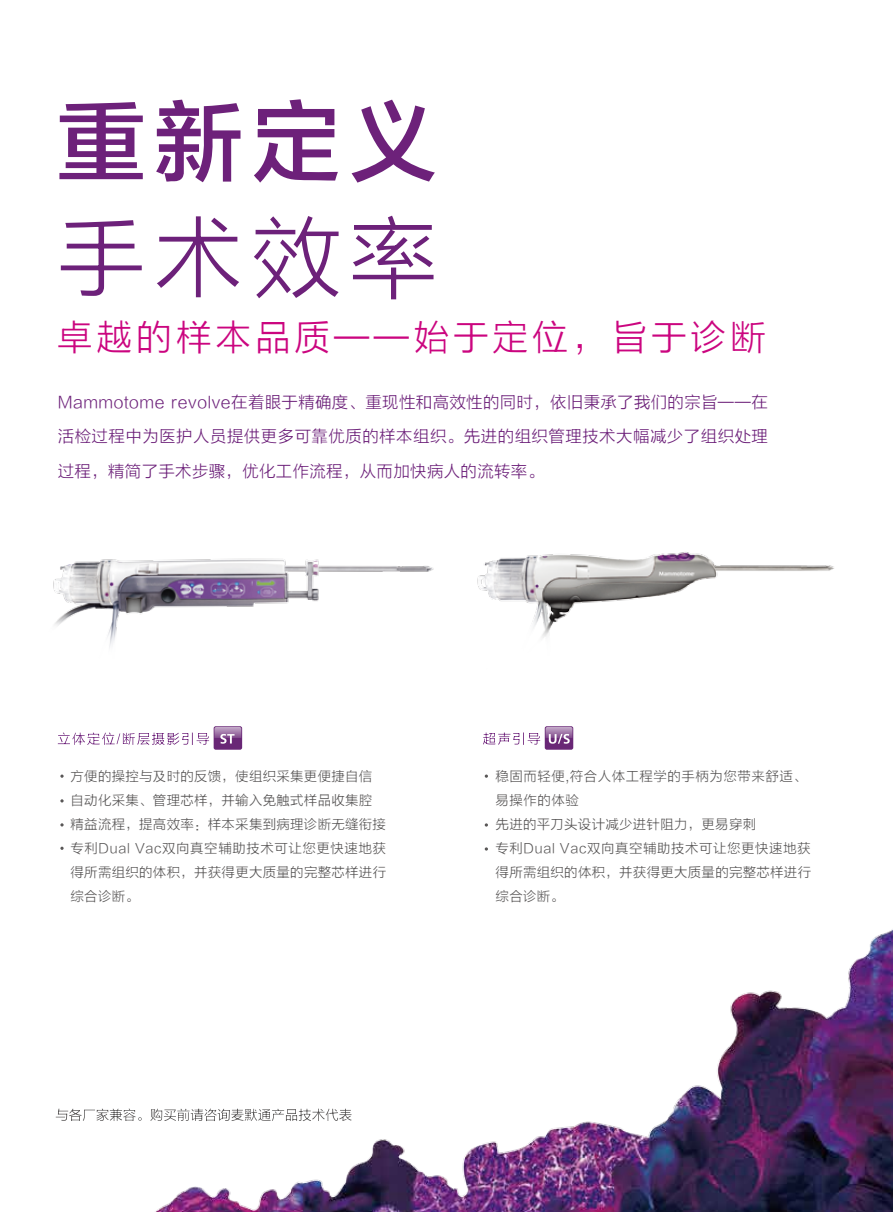
<style>
.page{position:relative;width:893px;height:1212px;background:#fff}
.page>*{position:absolute;margin:0;border:0;box-sizing:border-box;transform-origin:0 0}
.t1{font:36px "FZLTXHK";letter-spacing:.1em;color:#cb057f}
.t2{font:16.5px/34.5px "FZLTXHK";letter-spacing:.015em;color:#6d217a;text-align:justify}
.t3{font:13.5px/24px "FZLTXHK";letter-spacing:.015em;color:#595757}
.t4{font:13.5px/24px "FZLTXHK";letter-spacing:.035em;color:#595757}
</style>
<div class="page">
<img style="left:155px;top:929px;width:738px;height:283px">
<svg style="left:59px;top:102px;width:84px;height:77px"></svg>
<svg style="left:156px;top:100px;width:84px;height:82px"></svg>
<svg style="left:254px;top:99px;width:84px;height:84px"></svg>
<svg style="left:352px;top:100px;width:83px;height:83px"></svg>
<svg style="left:61px;top:220px;width:81px;height:76px"></svg>
<svg style="left:157px;top:216px;width:82px;height:81px"></svg>
<svg style="left:254px;top:216px;width:85px;height:82px"></svg>
<svg style="left:353px;top:216px;width:80px;height:83px"></svg>
<svg style="left:60px;top:774px;width:4px;height:4px"></svg>
<svg style="left:60px;top:847px;width:4px;height:3px"></svg>
<svg style="left:485px;top:774px;width:3px;height:4px"></svg>
<div style="left:214px;top:726px;width:28px;height:24px;background:#692776;border-radius:2px"></div>
<div style="left:545px;top:726px;width:28px;height:24px;background:#692776;border-radius:2px"></div>
<svg style="left:546px;top:727px;width:26px;height:17px"></svg>
<svg style="left:58px;top:727px;width:183px;height:18px"></svg>
<svg style="left:483px;top:732px;width:57px;height:13px"></svg>
<svg style="left:56px;top:1108px;width:86px;height:13px"></svg>
<svg style="left:150px;top:1108px;width:202px;height:13px"></svg>
<img style="left:477px;top:552px;width:357px;height:86px">
<img style="left:53px;top:558px;width:381px;height:89px">
<h1 class="t1" style="left:57px;top:317px;width:711px">卓越的样本品质——始于定位，旨于诊断</h1>
<p class="t2" style="left:58px;top:385px;width:712px">Mammotome revolve在着眼于精确度、重现性和高效性的同时，依旧秉承了我们的宗旨——在活检过程中为医护人员提供更多可靠优质的样本组织。先进的组织管理技术大幅减少了组织处理过程，精简了手术步骤，优化工作流程，从而加快病人的流转率。</p>
<p class="t3" style="left:71px;top:765px;width:303px">方便的操控与及时的反馈，使组织采集更便捷自信自动化采集、管理芯样，并输入免触式样品收集腔</p>
<p class="t4" style="left:496px;top:765px;width:317px">稳固而轻便,符合人体工程学的手柄为您带来舒适、易操作的体验<br>先进的平刀头设计减少进针阻力，更易穿刺<br>专利Dual Vac双向真空辅助技术可让您更快速地获得所需组织的体积，并获得更大质量的完整芯样进行综合诊断。</p>
<p class="t3" style="left:71px;top:813px;width:317px;text-align:justify">精益流程，提高效率：样本采集到病理诊断无缝衔接专利Dual Vac双向真空辅助技术可让您更快速地获得所需组织的体积，并获得更大质量的完整芯样进行综合诊断。</p>
</div>
